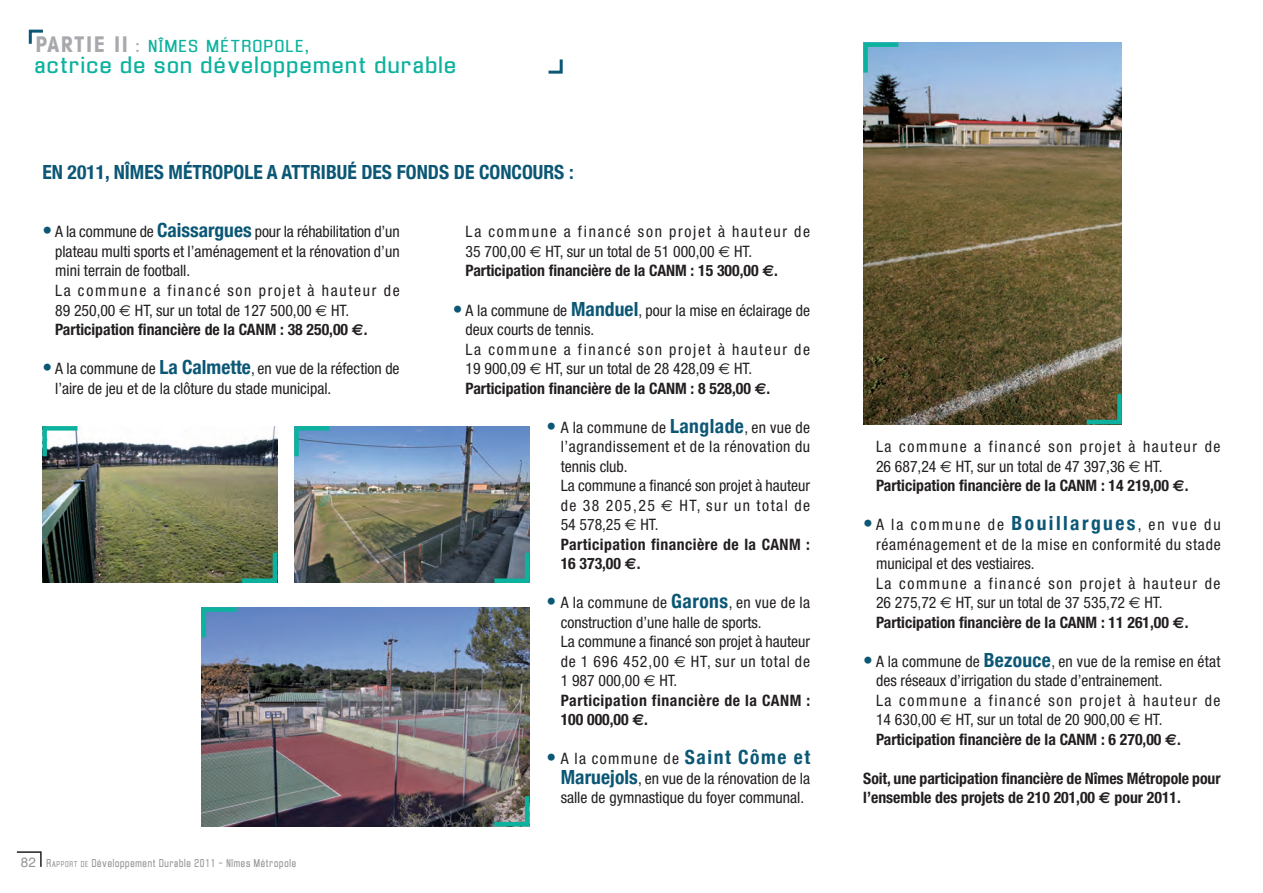
<style>
.page{position:relative;width:1263px;height:893px;background:#fff}
.page>*{position:absolute;margin:0;border:0;box-sizing:border-box;transform-origin:0 0}
.t1{font:21.45px "Enigmatic";letter-spacing:.075em;color:#0cb29e}
.t2{font:700 condensed 19.5px "Helvetica Neue";color:#0b5775}
.t3{font:700 condensed 19.5px "Helvetica Neue";letter-spacing:.08em;color:#0b5775}
.t4{font:16.2px "Enigmatic";letter-spacing:.1em;color:#0cb29e}
.t5{font:condensed 15.75px/19.5px "Helvetica Neue";color:#231f20}
.t6{font:condensed 15.75px/19.5px "Helvetica Neue";letter-spacing:.045em;color:#231f20}
.t7{font:condensed 15.75px/19.5px "Helvetica Neue";letter-spacing:.025em;color:#231f20}
.t8{font:condensed 15.75px/19.5px "Helvetica Neue";letter-spacing:.11em;color:#231f20}
.t9{font:condensed 15.75px/19.5px "Helvetica Neue";letter-spacing:.1em;color:#231f20}
.t10{font:700 condensed 15.75px/19.5px "Helvetica Neue";letter-spacing:-.005em;color:#231f20}
.t11{font:10.5px "Enigmatic";letter-spacing:.1em;color:#939598;scale:.76 1}
.s1{font-family:"Avant Garde IT Cby BT";font-weight:700;font-stretch:condensed;font-size:21.45px;color:#a8a9ad}
.s2{font-size:21.45px;color:#a8a9ad}
.s3{font-size:21.45px}
.s4{font-weight:700;font-size:19.5px;color:#0b5775}
.s5{font-family:"Euro Sans";font-stretch:normal}
.s6{font-weight:700}
.s7{font-family:"Euro Sans";font-weight:700;font-stretch:normal}
.s8{font-family:"Helvetica";font-size:13.5px}
.s9{font-size:7.8px}
.s10{font-weight:400;font-size:15.75px;color:#231f20}
</style>
<div class="page">
<svg style="left:28px;top:29px;width:15px;height:15px"></svg>
<svg style="left:548px;top:59px;width:15px;height:15px"></svg>
<svg style="left:16px;top:851px;width:26px;height:16px"></svg>
<img style="left:863px;top:42px;width:258px;height:382px">
<img style="left:42px;top:426px;width:235px;height:157px">
<img style="left:294px;top:426px;width:235px;height:157px">
<img style="left:202px;top:607px;width:327px;height:219px">
<svg style="left:42px;top:426px;width:40px;height:35px"></svg>
<svg style="left:863px;top:42px;width:40px;height:35px"></svg>
<svg style="left:201px;top:607px;width:40px;height:35px"></svg>
<svg style="left:294px;top:426px;width:40px;height:35px"></svg>
<svg style="left:238px;top:548px;width:40px;height:35px"></svg>
<svg style="left:1082px;top:389px;width:40px;height:36px"></svg>
<svg style="left:490px;top:791px;width:40px;height:36px"></svg>
<svg style="left:490px;top:548px;width:40px;height:35px"></svg>
<p class="t4" style="left:35px;top:40px;width:276px"><span class="s1">PARTIE II</span> <span class="s2">:</span> NÎMES MÉTROPOLE<span class="s3">,</span></p>
<h1 class="t1" style="left:35px;top:57px;width:423px">actrice de son développement durable</h1>
<p class="t2" style="left:42px;top:160px;width:533px">EN 2011, NÎMES MÉTROPOLE A ATTRIBUÉ DES FONDS DE CONCOURS :</p>
<p class="t5" style="left:55px;top:222px;width:346px;text-indent:-13px"><span class="s4">•</span> A la commune de <span class="s4">Caissargues</span> pour la réhabilitation d’un plateau multi sports et l’aménagement et la rénovation d’un mini terrain de football.<br>La commune a financé son projet à hauteur de 89 250,00 <span class="s5">€</span> HT, sur un total de 127 500,00 <span class="s5">€</span> HT.<br><span class="s6">Participation financière de la CANM : 38 250,00</span> <span class="s7">€</span><span class="s6">.</span></p>
<p class="t5" style="left:55px;top:358px;width:346px;text-indent:-13px"><span class="s4">•</span> A la commune de <span class="s4">La Calmette</span>, en vue de la réfection de l’aire de jeu et de la clôture du stade municipal.</p>
<p class="t11" style="left:21px;top:858px;width:364px"><span class="s8">82</span> R<span class="s9">APPORT DE</span> Développement Durable 2011 - Nîmes Métropole</p>
<p class="t8" style="left:465px;top:222px;width:346px">La commune a financé son projet à hauteur de<br>35 700,00 <span class="s5">€</span> HT, sur un total de 51 000,00 <span class="s5">€</span> HT.<br><span class="s6">Participation financière de la CANM : 15 300,00</span> <span class="s7">€</span><span class="s6">.</span></p>
<p class="t5" style="left:465px;top:300px;width:346px;text-indent:-13px"><span class="s4">•</span> A la commune de <span class="s4">Manduel</span>, pour la mise en éclairage de deux courts de tennis.<br>La commune a financé son projet à hauteur de 19 900,09 <span class="s5">€</span> HT, sur un total de 28 428,09 <span class="s5">€</span> HT.<br><span class="s6">Participation financière de la CANM : 8 528,00</span> <span class="s7">€</span><span class="s6">.</span></p>
<p class="t7" style="left:561px;top:417px;width:251px;text-indent:-14px"><span class="s4">•</span> A la commune de <span class="s4">Langlade</span>, en vue de l’agrandissement et de la rénovation du tennis club.<br>La commune a financé son projet à hauteur de 38 205,25 <span class="s5">€</span> HT, sur un total de<br>54 578,25 <span class="s5">€</span> HT.<br><span class="s6">Participation financière de la CANM :<br>16 373,00</span> <span class="s7">€</span><span class="s6">.</span></p>
<p class="t5" style="left:561px;top:592px;width:251px;text-indent:-14px"><span class="s4">•</span> A la commune de <span class="s4">Garons</span>, en vue de la construction d’une halle de sports.<br>La commune a financé son projet à hauteur de 1 696 452,00 <span class="s5">€</span> HT, sur un total de<br>1 987 000,00 <span class="s5">€</span> HT.<br><span class="s6">Participation financière de la CANM :<br>100 000,00</span> <span class="s7">€</span><span class="s6">.</span></p>
<p class="t3" style="left:546px;top:745px;width:265px">• <span class="s10">A la commune de</span> Saint Côme et</p>
<p class="t5" style="left:561px;top:768px;width:251px"><span class="s4">Maruejols</span>, en vue de la rénovation de la salle de gymnastique du foyer communal.</p>
<p class="t9" style="left:876px;top:436px;width:346px">La commune a financé son projet à hauteur de<br>26 687,24 <span class="s5">€</span> HT, sur un total de 47 397,36 <span class="s5">€</span> HT.<br><span class="s6">Participation financière de la CANM : 14 219,00</span> <span class="s7">€</span><span class="s6">.</span></p>
<p class="t6" style="left:876px;top:514px;width:346px;text-indent:-13px"><span class="s4">•</span>A la commune de <span class="s4">Bouillargues</span>, en vue du réaménagement et de la mise en conformité du stade municipal et des vestiaires.<br>La commune a financé son projet à hauteur de 26 275,72 <span class="s5">€</span> HT, sur un total de 37 535,72 <span class="s5">€</span> HT.<br><span class="s6">Participation financière de la CANM : 11 261,00</span> <span class="s7">€</span><span class="s6">.</span></p>
<p class="t5" style="left:876px;top:651px;width:346px;text-indent:-13px"><span class="s4">•</span> A la commune de <span class="s4">Bezouce</span>, en vue de la remise en état des réseaux d’irrigation du stade d’entrainement.<br>La commune a financé son projet à hauteur de 14 630,00 <span class="s5">€</span> HT, sur un total de 20 900,00 <span class="s5">€</span> HT.<br><span class="s6">Participation financière de la CANM : 6 270,00</span> <span class="s7">€</span><span class="s6">.</span></p>
<p class="t10" style="left:863px;top:768px;width:359px">Soit, une participation financière de Nîmes Métropole pour l’ensemble des projets de 210 201,00 <span class="s5">€</span> pour 2011.</p>
</div>
